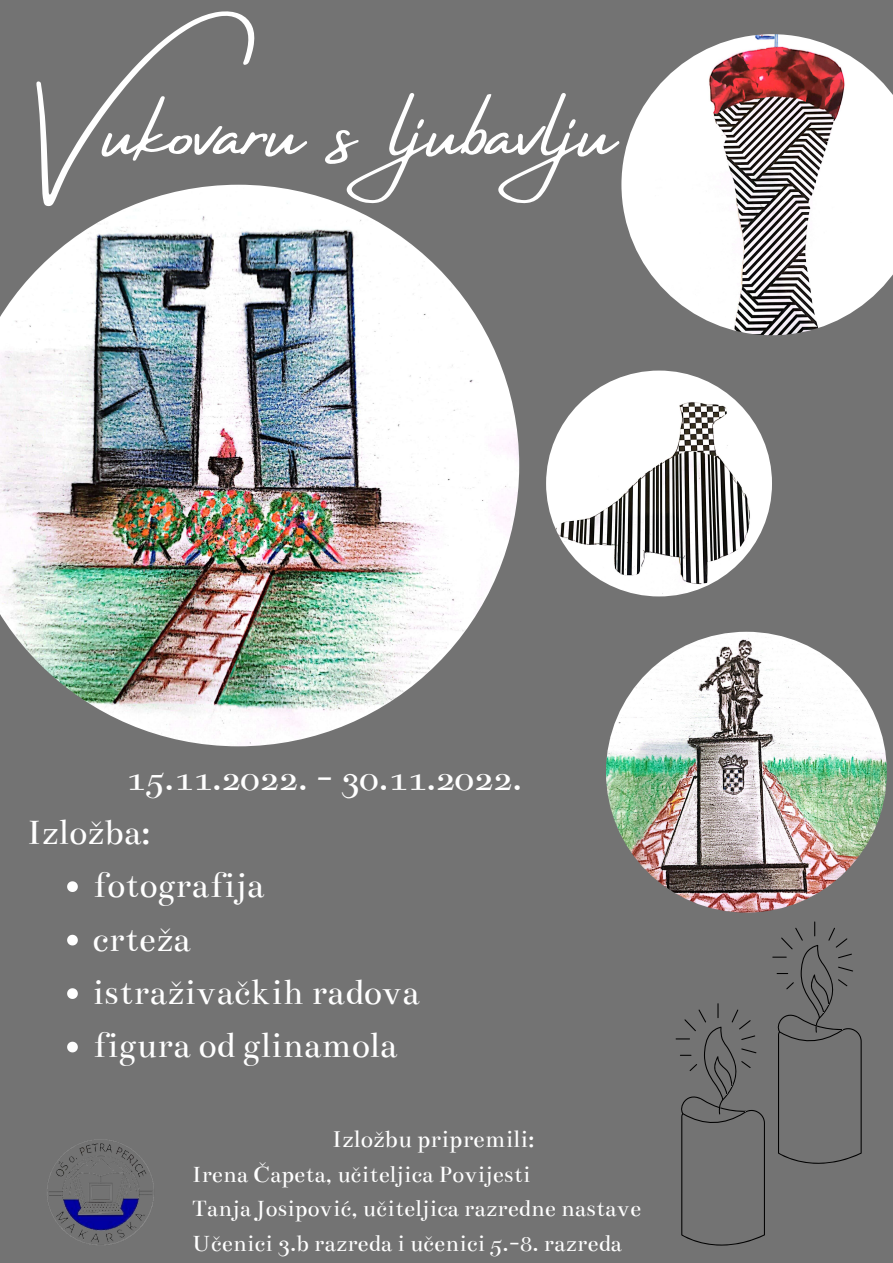
<style>
.page{position:relative;width:893px;height:1263px;background:#737373}
.page>*{position:absolute;margin:0;border:0;box-sizing:border-box;transform-origin:0 0}
.t1{font:89.25px "Amsterdam Four";color:#fff}
.t2{font:38.25px/53.5px "Bentham";color:#fff}
.t3{font:26.03px "Bentham";color:#fff}
.t4{font:24.9px/34.5px "Bentham";color:#fff}
</style>
<div class="page">
<img style="left:0;top:185px;width:519px;height:561px">
<img style="left:621px;top:34px;width:272px;height:301px">
<svg style="left:67px;top:881px;width:11px;height:11px"></svg>
<svg style="left:67px;top:935px;width:11px;height:10px"></svg>
<svg style="left:67px;top:988px;width:11px;height:11px"></svg>
<svg style="left:67px;top:1042px;width:11px;height:10px"></svg>
<img style="left:606px;top:632px;width:281px;height:280px;border-radius:50%">
<img style="left:546px;top:371px;width:226px;height:225px;border-radius:50%">
<img style="left:47px;top:1139px;width:107px;height:106px">
<svg style="left:675px;top:1003px;width:90px;height:243px"></svg>
<svg style="left:772px;top:921px;width:89px;height:243px"></svg>
<h1 class="t1" style="left:36px;top:81px;width:617px">Vukovaru s ljubavlju</h1>
<h2 class="t2" style="left:27px;top:752px;width:496px;text-indent:99px">15.11.2022. - 30.11.2022.<br>Izložba:</h2>
<h2 class="t2" style="left:92px;top:859px;width:329px">fotografija<br>crteža<br>istraživačkih radova figura od glinamola</h2>
<p class="t3" style="left:332px;top:1124px;width:204px">Izložbu pripremili:</p>
<p class="t4" style="left:192px;top:1157px;width:450px">Irena Čapeta, učiteljica Povijesti<br>Tanja Josipović, učiteljica razredne nastave<br>Učenici 3.b razreda i učenici 5.-8. razreda</p>
</div>
